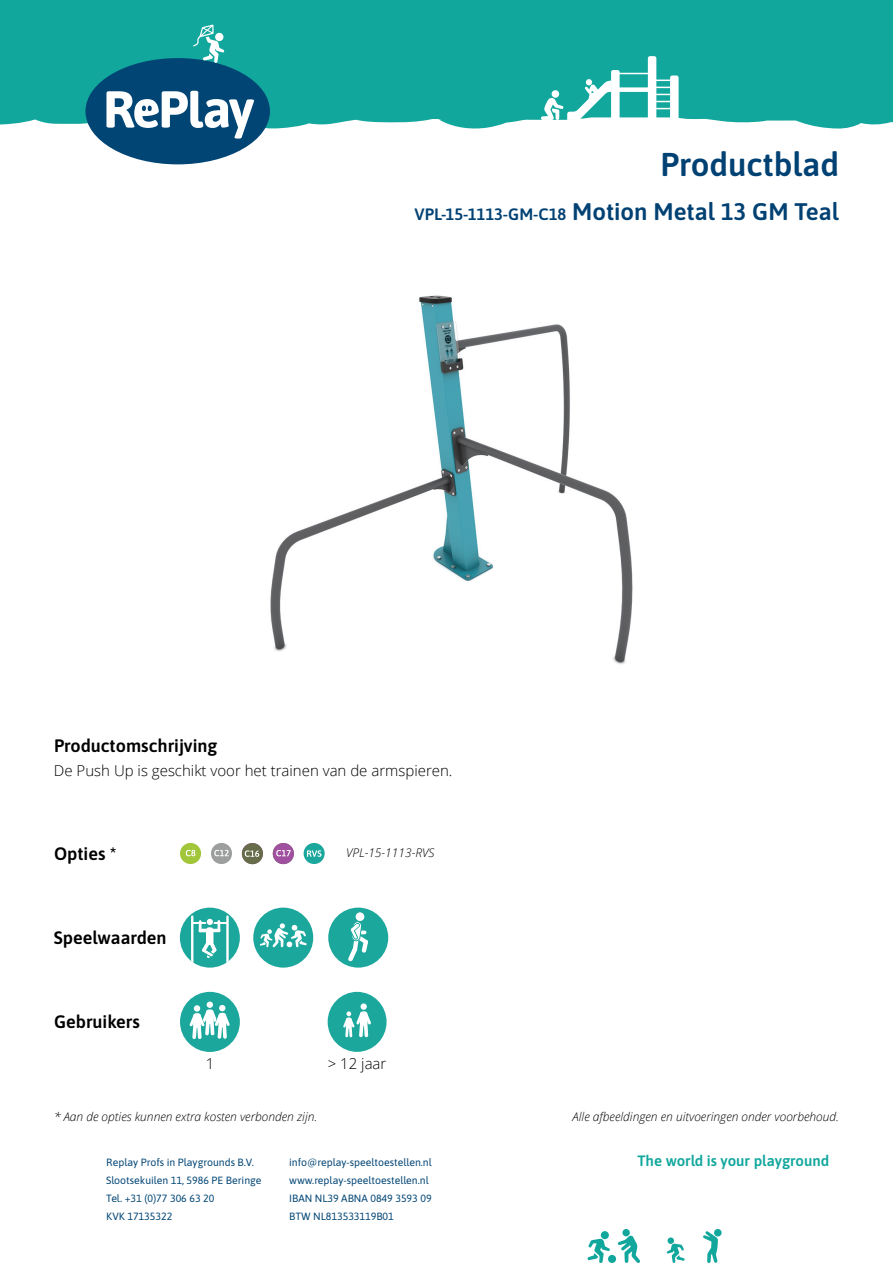
<style>
.page{position:relative;width:893px;height:1263px;background:#fff}
.page>*{position:absolute;margin:0;border:0;box-sizing:border-box;transform-origin:0 0}
.t1{font:33px "Asap";color:#004173}
.t2{font:24px "Asap";color:#004173}
.t3{font:18px "Asap";color:#000}
.t4{font:300 15px "Open Sans";color:#000}
.t5{font:15px "Asap";color:#12a79d}
.t6{font:italic 300 12px "Open Sans";color:#000}
.t7{font:10.5px/18px "Asap";color:#014575}
.s1{font-size:16.5px}
</style>
<div class="page">
<div style="left:0;top:0;width:893px;height:129px;background:#12a79d"></div>
<svg style="left:703px;top:1229px;width:18px;height:34px"></svg>
<div style="left:608px;top:1255px;width:8px;height:8px;background:#12a79d;border-radius:50%"></div>
<div style="left:601px;top:1231px;width:8px;height:8px;background:#12a79d;border-radius:50%"></div>
<svg style="left:587px;top:1238px;width:23px;height:25px"></svg>
<div style="left:668px;top:1237px;width:6px;height:7px;background:#12a79d;border-radius:50%"></div>
<svg style="left:667px;top:1243px;width:18px;height:20px"></svg>
<svg style="left:618px;top:1235px;width:22px;height:28px"></svg>
<div style="left:622px;top:1229px;width:8px;height:7px;background:#12a79d;border-radius:50%"></div>
<svg style="left:85px;top:24px;width:185px;height:140px"></svg>
<hr style="left:615px;top:73px;width:35px;height:1px;background:#fff">
<div style="left:615px;top:87px;width:35px;height:5px;background:#fff"></div>
<svg style="left:648px;top:56px;width:31px;height:64px"></svg>
<svg style="left:541px;top:70px;width:79px;height:50px"></svg>
<div style="left:552px;top:90px;width:7px;height:8px;background:#fff;border-radius:50%"></div>
<div style="left:180px;top:992px;width:60px;height:60px;background:#1ca79d;border-radius:50%"></div>
<div style="left:206px;top:1001px;width:7px;height:7px;background:#74c9c3;border-radius:50%"></div>
<div style="left:207px;top:1001px;width:6px;height:7px;background:#fff;border-radius:50%"></div>
<svg style="left:189px;top:1005px;width:41px;height:34px"></svg>
<div style="left:328px;top:992px;width:59px;height:60px;background:#1ca79d;border-radius:50%"></div>
<div style="left:361px;top:1003px;width:6px;height:7px;background:#fff;border-radius:50%"></div>
<svg style="left:343px;top:1011px;width:28px;height:27px"></svg>
<img style="left:270px;top:295px;width:363px;height:369px">
<div style="left:304px;top:843px;width:21px;height:21px;background:#1ca79d;border-radius:50%"></div>
<svg style="left:307px;top:850px;width:14px;height:7px"></svg>
<div style="left:180px;top:843px;width:21px;height:21px;background:#a1c63a;border-radius:50%"></div>
<svg style="left:186px;top:850px;width:9px;height:6px"></svg>
<div style="left:211px;top:843px;width:21px;height:21px;background:#9d9f9f;border-radius:50%"></div>
<svg style="left:214px;top:850px;width:15px;height:6px"></svg>
<div style="left:180px;top:908px;width:60px;height:59px;background:#1ca79d;border-radius:50%"></div>
<svg style="left:201px;top:941px;width:16px;height:17px"></svg>
<svg style="left:199px;top:920px;width:21px;height:12px"></svg>
<div style="left:206px;top:927px;width:7px;height:18px;background:#fff;border-radius:3px"></div>
<hr style="left:192px;top:922px;width:36px;height:1px;background:#fff">
<svg style="left:191px;top:915px;width:2px;height:48px"></svg>
<svg style="left:226px;top:915px;width:3px;height:48px"></svg>
<div style="left:206px;top:918px;width:7px;height:7px;background:#fff;border-radius:50%"></div>
<div style="left:206px;top:918px;width:8px;height:8px;border:1px solid #1ca79d;border-radius:50%"></div>
<div style="left:253px;top:908px;width:60px;height:59px;background:#1ca79d;border-radius:50%"></div>
<svg style="left:260px;top:923px;width:47px;height:24px"></svg>
<div style="left:328px;top:908px;width:60px;height:59px;background:#1ca79d;border-radius:50%"></div>
<div style="left:356px;top:912px;width:8px;height:9px;background:#fff;border-radius:50%"></div>
<svg style="left:348px;top:921px;width:20px;height:40px"></svg>
<div style="left:273px;top:843px;width:21px;height:21px;background:#9f509f;border-radius:50%"></div>
<svg style="left:276px;top:850px;width:15px;height:7px"></svg>
<div style="left:242px;top:843px;width:21px;height:21px;background:#676c4a;border-radius:50%"></div>
<svg style="left:245px;top:850px;width:15px;height:7px"></svg>
<h1 class="t1" style="left:660px;top:142px;width:180px">Productblad</h1>
<p class="t2" style="left:414px;top:195px;width:426px"><span class="s1">VPL-15-1113-GM-C18</span> Motion Metal 13 GM Teal</p>
<h3 class="t3" style="left:54px;top:733px;width:165px">Productomschrijving</h3>
<p class="t4" style="left:54px;top:761px;width:400px">De Push Up is geschikt voor het trainen van de armspieren.</p>
<h3 class="t3" style="left:54px;top:841px;width:64px">Opties *</h3>
<h3 class="t3" style="left:54px;top:925px;width:114px">Speelwaarden</h3>
<h3 class="t3" style="left:54px;top:1009px;width:87px">Gebruikers</h3>
<p class="t6" style="left:346px;top:844px;width:90px">VPL-15-1113-RVS</p>
<p class="t4" style="left:206px;top:1053px;width:10px">1</p>
<p class="t4" style="left:328px;top:1053px;width:60px">&gt; 12 jaar</p>
<p class="t6" style="left:54px;top:1108px;width:265px">* Aan de opties kunnen extra kosten verbonden zijn.</p>
<p class="t6" style="left:573px;top:1108px;width:268px">Alle afbeeldingen en uitvoeringen onder voorbehoud.</p>
<p class="t7" style="left:106px;top:1153px;width:157px">Replay Profs in Playgrounds B.V.<br>Slootsekuilen 11, 5986 PE Beringe<br>Tel. +31 (0)77 306 63 20<br>KVK 17135322</p>
<p class="t7" style="left:289px;top:1153px;width:144px">info@replay-speeltoestellen.nl www.replay-speeltoestellen.nl<br>IBAN NL39 ABNA 0849 3593 09<br>BTW NL813533119B01</p>
<h3 class="t5" style="left:638px;top:1151px;width:193px">The world is your playground</h3>
</div>
